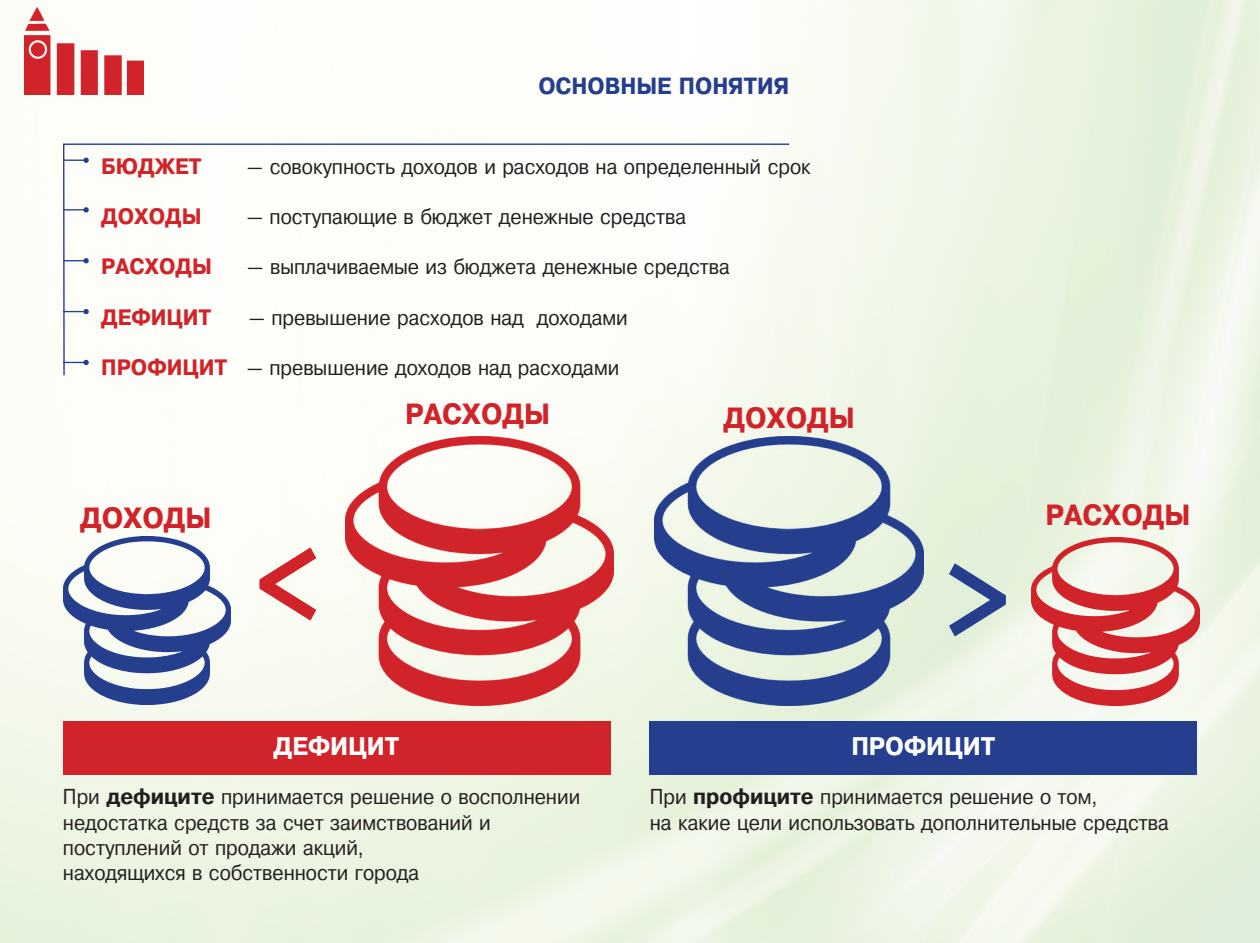
<style>
.page{position:relative;width:1260px;height:943px;background:#fff}
.page>*{position:absolute;margin:0;border:0;box-sizing:border-box;transform-origin:0 0}
.t1{font:700 27.47px "Pragmatica";color:#d1232a;scale:.92 1}
.t2{font:700 23.97px "Pragmatica";color:#fff;scale:.92 1}
.t3{font:700 22.05px "Pragmatica";color:#253f8e;scale:.92 1}
.t4{font:21px/25.2px "Pragmatica Plain";color:#231f20;scale:.92 1}
.t5{font:700 21px "Pragmatica";color:#d1232a;scale:.92 1}
.s1{font-family:"Pragmatica";font-weight:700}
</style>
<div class="page">
<img style="left:0;top:0;width:1260px;height:943px">
<img style="left:24px;top:5px;width:120px;height:90px">
<svg style="left:259px;top:548px;width:57px;height:72px"></svg>
<svg style="left:949px;top:563px;width:57px;height:73px;background:#a2b4c0"></svg>
<div style="left:63px;top:721px;width:547px;height:54px;background:#d1232a"></div>
<div style="left:650px;top:721px;width:547px;height:54px;background:#253f8e"></div>
<img style="left:63px;top:536px;width:168px;height:168px">
<img style="left:1031px;top:538px;width:168px;height:167px">
<img style="left:345px;top:437px;width:269px;height:268px">
<img style="left:655px;top:437px;width:268px;height:268px">
<svg style="left:62px;top:143px;width:729px;height:234px"></svg>
<hr style="left:63px;top:159px;width:23px;height:2px;background:#253f8e">
<svg style="left:83px;top:157px;width:6px;height:6px"></svg>
<svg style="left:63px;top:207px;width:26px;height:5px"></svg>
<svg style="left:63px;top:258px;width:26px;height:5px"></svg>
<svg style="left:63px;top:309px;width:26px;height:5px"></svg>
<svg style="left:63px;top:360px;width:26px;height:5px"></svg>
<p class="t3" style="left:538px;top:74px;width:274px">Основные понятия</p>
<p class="t5" style="left:101px;top:154px;width:95px">БЮДЖЕТ</p>
<p class="t4" style="left:247px;top:154px;width:614px">— совокупность доходов и расходов на определенный срок</p>
<p class="t5" style="left:101px;top:204px;width:36px">ДОХО</p>
<p class="t5" style="left:165px;top:204px;width:38px">ДЫ</p>
<p class="t4" style="left:247px;top:204px;width:479px">— поступающие в бюджет денежные средства</p>
<p class="t5" style="left:101px;top:255px;width:48px">РАСХО</p>
<p class="t5" style="left:176px;top:255px;width:38px">ДЫ</p>
<p class="t4" style="left:247px;top:255px;width:526px">— выплачиваемые из бюджета денежные средства</p>
<p class="t5" style="left:101px;top:305px;width:105px">ДЕФИ ЦИТ</p>
<p class="t4" style="left:249px;top:305px;width:414px">— превышение расходов над доходами</p>
<p class="t5" style="left:101px;top:356px;width:122px">ПРОФИЦИТ</p>
<p class="t4" style="left:247px;top:356px;width:407px">— превышение доходов над расходами</p>
<h1 class="t1" style="left:80px;top:502px;width:144px">Доходы</h1>
<h1 class="t1" style="left:405px;top:398px;width:159px">Расходы</h1>
<h1 class="t1" style="left:724px;top:402px;width:144px">Доходы</h1>
<h1 class="t1" style="left:1045px;top:499px;width:159px">Расходы</h1>
<p class="t2" style="left:274px;top:733px;width:138px">Дефицит</p>
<p class="t2" style="left:851px;top:733px;width:158px">Профицит</p>
<p class="t4" style="left:63px;top:784px;width:564px">При <span class="s1">дефиците</span> принимается решение о восполнении недостатка средств за счет заимствований и поступлений от продажи акций,<br>находящихся в собственности города</p>
<p class="t4" style="left:650px;top:784px;width:566px">При <span class="s1">профиците</span> принимается решение о том,<br>на какие цели использовать дополнительные средства</p>
</div>
